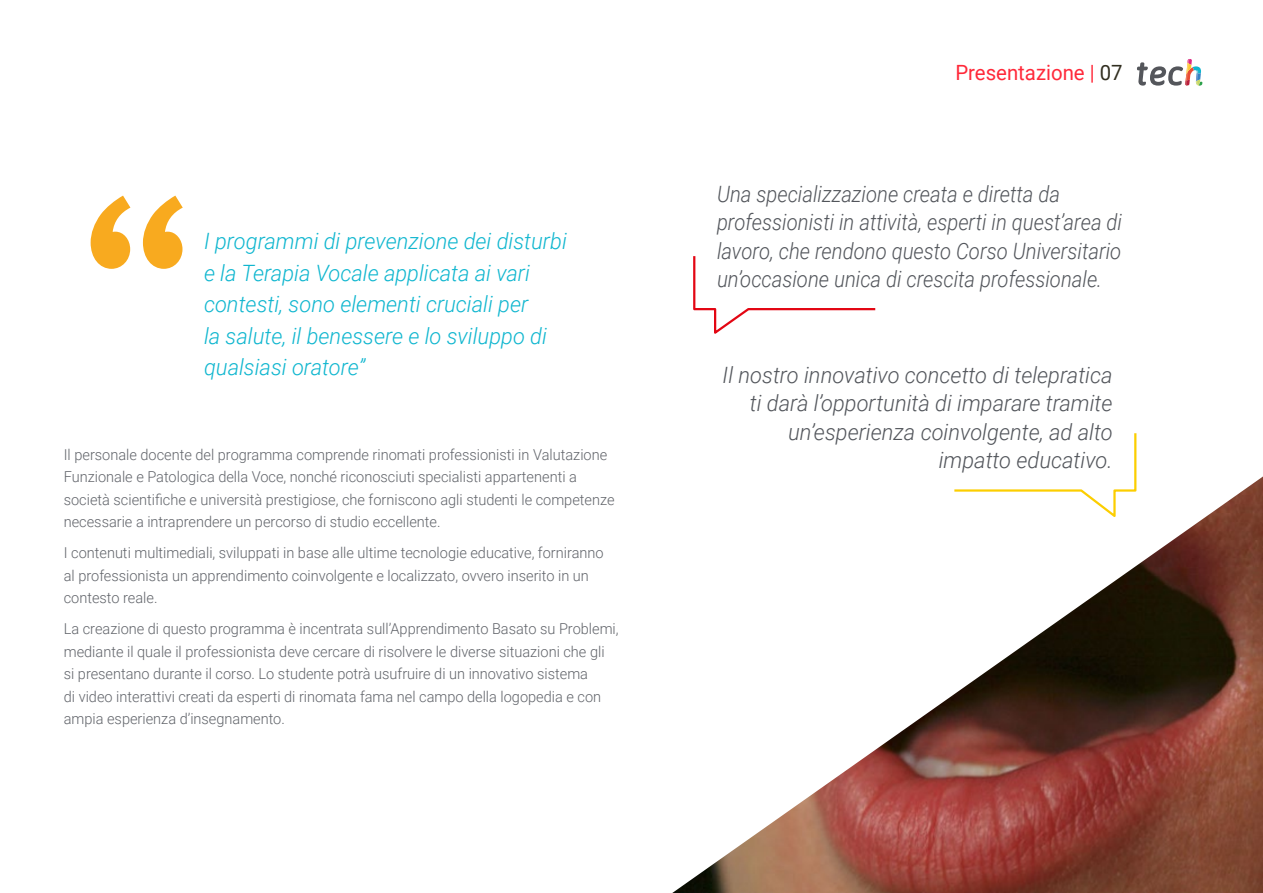
<style>
.page{position:relative;width:1263px;height:893px;background:#fff}
.page>*{position:absolute;margin:0;border:0;box-sizing:border-box;transform-origin:0 0}
.t1{font:italic 300 22.5px/28.5px "Roboto";color:#52555b;scale:.9 1}
.t2{font:italic 300 22.5px/31.5px "Roboto";color:#0fb6cf}
.t3{font:italic 300 22.5px/28.5px "Roboto";color:#52555b;text-align:right}
.t4{font:21px "Roboto";color:#ff293a}
.t5{font:300 15px/22.5px "Roboto";color:#61646a}
.s1{color:#312e20}
</style>
<div class="page">
<svg style="left:91px;top:196px;width:92px;height:73px"></svg>
<img style="left:672px;top:476px;width:591px;height:417px">
<svg style="left:952px;top:433px;width:185px;height:87px"></svg>
<svg style="left:693px;top:256px;width:183px;height:78px"></svg>
<svg style="left:1137px;top:59px;width:65px;height:27px"></svg>
<h1 class="t2" style="left:204px;top:224px;width:364px">I programmi di prevenzione dei disturbi e la Terapia Vocale applicata ai vari contesti, sono elementi cruciali per<br>la salute, il benessere e lo sviluppo di qualsiasi oratore”</h1>
<p class="t5" style="left:64px;top:443px;width:552px">Il personale docente del programma comprende rinomati professionisti in Valutazione Funzionale e Patologica della Voce, nonché riconosciuti specialisti appartenenti a società scientifiche e università prestigiose, che forniscono agli studenti le competenze necessarie a intraprendere un percorso di studio eccellente.</p>
<p class="t5" style="left:64px;top:541px;width:541px">I contenuti multimediali, sviluppati in base alle ultime tecnologie educative, forniranno al professionista un apprendimento coinvolgente e localizzato, ovvero inserito in un contesto reale.</p>
<p class="t5" style="left:64px;top:617px;width:556px">La creazione di questo programma è incentrata sull’Apprendimento Basato su Problemi, mediante il quale il professionista deve cercare di risolvere le diverse situazioni che gli si presentano durante il corso. Lo studente potrà usufruire di un innovativo sistema<br>di video interattivi creati da esperti di rinomata fama nel campo della logopedia e con ampia esperienza d’insegnamento.</p>
<h2 class="t4" style="left:955px;top:57px;width:169px">Presentazione | <span class="s1">07</span></h2>
<h1 class="t1" style="left:717px;top:178px;width:451px">Una specializzazione creata e diretta da professionisti in attività, esperti in quest’area di lavoro, che rendono questo Corso Universitario un’occasione unica di crescita professionale.</h1>
<h1 class="t3" style="left:723px;top:359px;width:391px">Il nostro innovativo concetto di telepratica ti darà l’opportunità di imparare tramite un’esperienza coinvolgente, ad alto impatto educativo.</h1>
</div>
